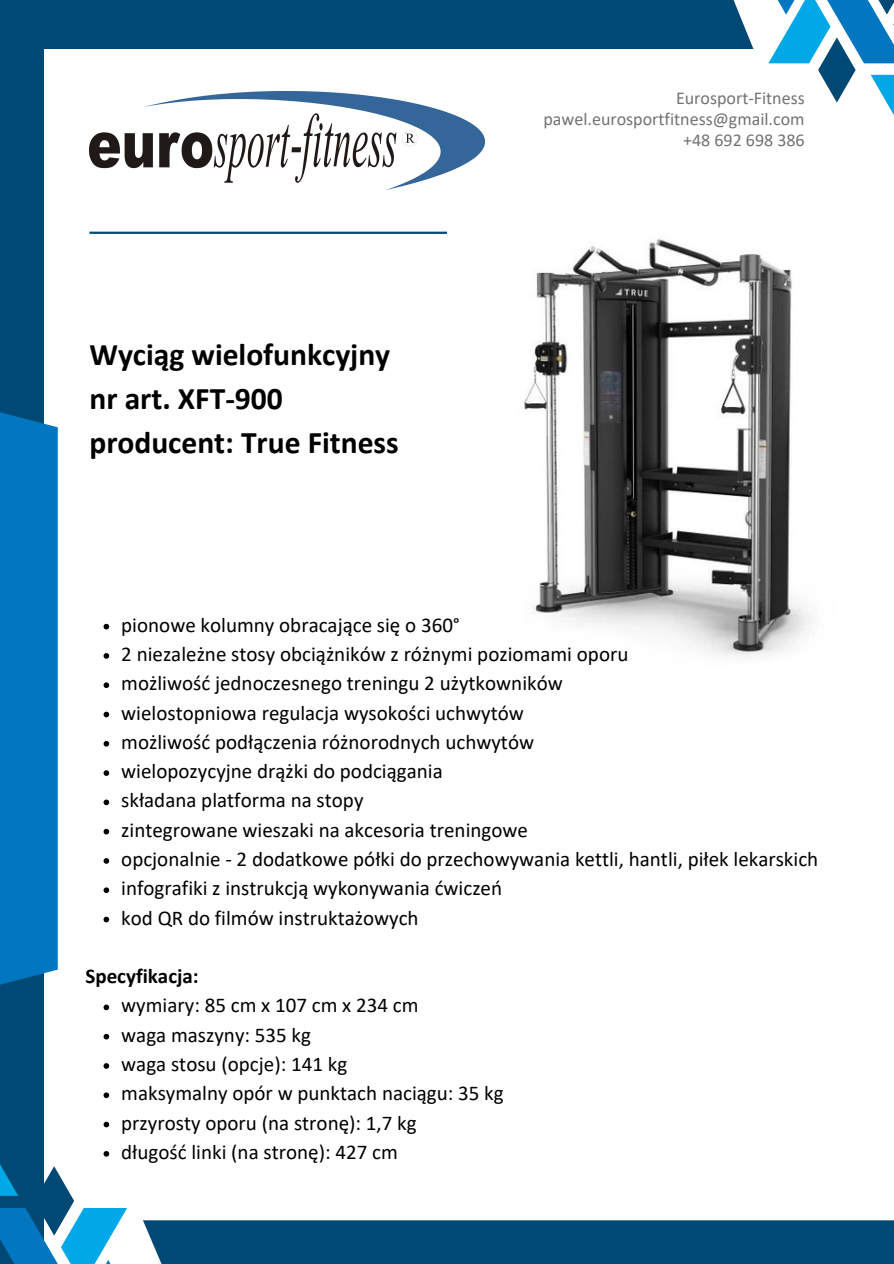
<style>
.page{position:relative;width:894px;height:1264px;background:#fff}
.page>*{position:absolute;margin:0;border:0;box-sizing:border-box;transform-origin:0 0}
.t1{font:700 31.5px "Calibri";color:#000}
.t2{font:21px "Calibri";color:#000}
.t3{font:700 21px "Calibri";color:#000}
.t4{font:18px "Calibri";color:#737373}
</style>
<div class="page">
<svg style="left:768px;top:0;width:126px;height:115px"></svg>
<div style="left:0;top:40px;width:44px;height:1223px;background:#014975"></div>
<hr style="left:89px;top:232px;width:715px;height:2px;background:#014975">
<div style="left:0;top:0;width:753px;height:49px;background:#014975"></div>
<div style="left:143px;top:1220px;width:750px;height:43px;background:#014975"></div>
<div style="left:0;top:404px;width:58px;height:588px;background:#0077c0"></div>
<img style="left:89px;top:91px;width:396px;height:98px">
<img style="left:447px;top:232px;width:364px;height:425px">
<svg style="left:103px;top:624px;width:6px;height:5px"></svg>
<svg style="left:103px;top:653px;width:6px;height:5px"></svg>
<svg style="left:103px;top:682px;width:6px;height:6px"></svg>
<svg style="left:103px;top:711px;width:6px;height:6px"></svg>
<svg style="left:103px;top:741px;width:6px;height:5px"></svg>
<svg style="left:103px;top:770px;width:6px;height:6px"></svg>
<svg style="left:103px;top:799px;width:6px;height:6px"></svg>
<svg style="left:103px;top:828px;width:6px;height:6px"></svg>
<svg style="left:103px;top:858px;width:6px;height:5px"></svg>
<svg style="left:103px;top:887px;width:6px;height:6px"></svg>
<svg style="left:103px;top:916px;width:6px;height:6px"></svg>
<svg style="left:103px;top:1004px;width:6px;height:6px"></svg>
<svg style="left:103px;top:1033px;width:6px;height:6px"></svg>
<svg style="left:103px;top:1063px;width:6px;height:5px"></svg>
<svg style="left:103px;top:1092px;width:6px;height:6px"></svg>
<svg style="left:0;top:1121px;width:127px;height:142px"></svg>
<p class="t1" style="left:89px;top:342px;width:302px">Wyciąg wielofunkcyjny</p>
<p class="t1" style="left:89px;top:386px;width:195px">nr art. XFT-900</p>
<p class="t1" style="left:89px;top:430px;width:311px">producent: True Fitness</p>
<p class="t4" style="left:675px;top:91px;width:130px">Eurosport-Fitness</p>
<p class="t4" style="left:543px;top:111px;width:263px">pawel.eurosportfitness@gmail.com</p>
<p class="t4" style="left:683px;top:132px;width:123px">+48 692 698 386</p>
<p class="t2" style="left:121px;top:616px;width:340px">pionowe kolumny obracające się o 360°</p>
<p class="t2" style="left:121px;top:645px;width:508px">2 niezależne stosy obciążników z różnymi poziomami oporu</p>
<p class="t2" style="left:121px;top:674px;width:443px">możliwość jednoczesnego treningu 2 użytkowników</p>
<p class="t2" style="left:121px;top:703px;width:404px">wielostopniowa regulacja wysokości uchwytów</p>
<p class="t2" style="left:121px;top:733px;width:414px">możliwość podłączenia różnorodnych uchwytów</p>
<p class="t2" style="left:121px;top:762px;width:323px">wielopozycyjne drążki do podciągania</p>
<p class="t2" style="left:121px;top:791px;width:244px">składana platforma na stopy</p>
<p class="t2" style="left:121px;top:821px;width:408px">zintegrowane wieszaki na akcesoria treningowe</p>
<p class="t2" style="left:121px;top:850px;width:698px">opcjonalnie - 2 dodatkowe półki do przechowywania kettli, hantli, piłek lekarskich</p>
<p class="t2" style="left:121px;top:879px;width:382px">infografiki z instrukcją wykonywania ćwiczeń</p>
<p class="t2" style="left:121px;top:908px;width:299px">kod QR do filmów instruktażowych</p>
<p class="t3" style="left:85px;top:967px;width:115px">Specyfikacja:</p>
<p class="t2" style="left:121px;top:996px;width:298px">wymiary: 85 cm x 107 cm x 234 cm</p>
<p class="t2" style="left:121px;top:1025px;width:191px">waga maszyny: 535 kg</p>
<p class="t2" style="left:121px;top:1055px;width:227px">waga stosu (opcje): 141 kg</p>
<p class="t2" style="left:121px;top:1084px;width:384px">maksymalny opór w punktach naciągu: 35 kg</p>
<p class="t2" style="left:121px;top:1113px;width:297px">przyrosty oporu (na stronę): 1,7 kg</p>
<p class="t2" style="left:121px;top:1143px;width:278px">długość linki (na stronę): 427 cm</p>
</div>
